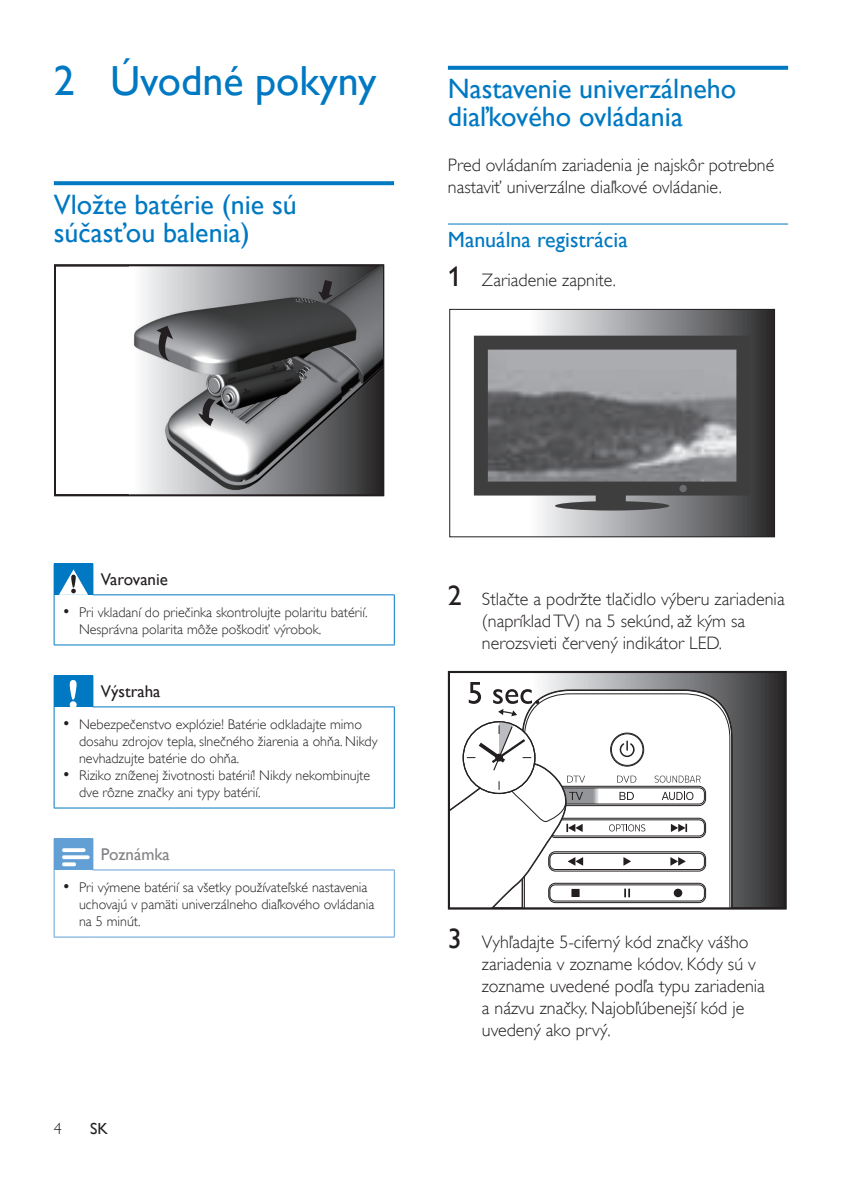
<style>
.page{position:relative;width:842px;height:1191px;background:#fff}
.page>*{position:absolute;margin:0;border:0;box-sizing:border-box;transform-origin:0 0}
.heading1{font:42px "Gill Sans Alt One WGL";color:#0079c2}
.heading2{font:28px/28px "Gill Sans Alt One WGL";color:#0079c2}
.heading3{font:22px "Gill Sans Alt One WGL";color:#0079c2}
.Body_Text{font:18px/22px "Gill Sans Alt One WGL Light";color:#231f20}
.warnings-caption-par{font:17px "Gill Sans Alt One WGL";color:#231f20}
.cautions-caption-par{font:17px "Gill Sans Alt One WGL";color:#231f20}
.notes-caption-paragr{font:17px "Gill Sans Alt One WGL";color:#808285}
.language_indication{font:16px "Gill Sans Alt One WGL";color:#231f20}
.t1{font:16px "Gill Sans Alt One WGL Light";color:#231f20}
.t2{font:14px/17px "Gill Sans Alt One WGL Light";color:#231f20}
.s1{font-family:"Gill Sans Alt One WGL";font-size:28px}
.s2{font-size:17px}
</style>
<div class="page">
<svg style="left:54px;top:181px;width:340px;height:4px"></svg>
<div style="left:54px;top:564px;width:39px;height:31px;background:#0079c2"></div>
<hr style="left:54px;top:595px;width:1px;height:49px;background:#0079c2">
<hr style="left:394px;top:595px;width:1px;height:49px;background:#0079c2">
<hr style="left:54px;top:644px;width:39px;height:1px;background:#0079c2">
<hr style="left:93px;top:644px;width:302px;height:1px;background:#0079c2">
<hr style="left:54px;top:563px;width:39px;height:1px;background:#0079c2">
<hr style="left:93px;top:564px;width:1px;height:30px;background:#0079c2">
<hr style="left:93px;top:594px;width:302px;height:1px;background:#0079c2">
<svg style="left:59px;top:569px;width:29px;height:26px"></svg>
<div style="left:54px;top:675px;width:39px;height:32px;background:#0079c2"></div>
<hr style="left:54px;top:707px;width:1px;height:100px;background:#0079c2">
<hr style="left:394px;top:707px;width:1px;height:100px;background:#0079c2">
<hr style="left:54px;top:807px;width:39px;height:1px;background:#0079c2">
<hr style="left:93px;top:807px;width:302px;height:1px;background:#0079c2">
<hr style="left:93px;top:676px;width:1px;height:30px;background:#0079c2">
<hr style="left:93px;top:706px;width:302px;height:1px;background:#0079c2">
<svg style="left:70px;top:680px;width:7px;height:27px"></svg>
<div style="left:54px;top:838px;width:39px;height:32px;background:#629fd5"></div>
<hr style="left:54px;top:870px;width:1px;height:66px;background:#629fd5">
<hr style="left:394px;top:870px;width:1px;height:66px;background:#629fd5">
<hr style="left:54px;top:936px;width:39px;height:1px;background:#629fd5">
<hr style="left:93px;top:936px;width:302px;height:1px;background:#629fd5">
<hr style="left:93px;top:839px;width:1px;height:30px;background:#629fd5">
<hr style="left:93px;top:869px;width:302px;height:1px;background:#629fd5">
<svg style="left:62px;top:848px;width:28px;height:18px"></svg>
<svg style="left:54px;top:264px;width:330px;height:232px"></svg>
<img style="left:129px;top:265px;width:254px;height:230px">
<svg style="left:271px;top:365px;width:7px;height:7px"></svg>
<svg style="left:228px;top:377px;width:8px;height:4px"></svg>
<svg style="left:243px;top:388px;width:8px;height:9px"></svg>
<svg style="left:285px;top:378px;width:8px;height:4px"></svg>
<svg style="left:157px;top:326px;width:16px;height:36px"></svg>
<svg style="left:198px;top:398px;width:18px;height:28px"></svg>
<svg style="left:318px;top:280px;width:15px;height:20px"></svg>
<svg style="left:448px;top:66px;width:340px;height:4px"></svg>
<hr style="left:448px;top:223px;width:340px;height:1px;background:#0079c2">
<svg style="left:473px;top:311px;width:300px;height:224px"></svg>
<div style="left:449px;top:309px;width:326px;height:228px;border:1px solid #231f20"></div>
<svg style="left:474px;top:336px;width:276px;height:174px;background:#747578"></svg>
<div style="left:679px;top:485px;width:8px;height:7px;background:#6c6d70;border-radius:50%"></div>
<svg style="left:542px;top:674px;width:241px;height:232px;background:#4d4d4f"></svg>
<svg style="left:705px;top:693px;width:26px;height:213px"></svg>
<svg style="left:451px;top:682px;width:254px;height:224px"></svg>
<div style="left:448px;top:671px;width:338px;height:238px;border:2px solid #231f20"></div>
<p class="heading1" style="left:54px;top:52px;width:324px">2 Úvodné pokyny</p>
<p class="heading2" style="left:54px;top:190px;width:244px">Vložte batérie (nie sú súčasťou balenia)</p>
<p class="heading2" style="left:448px;top:74px;width:290px">Nastavenie univerzálneho diaľkového ovládania</p>
<p class="Body_Text" style="left:448px;top:154px;width:328px">Pred ovládaním zariadenia je najskôr potrebné nastaviť univerzálne diaľkové ovládanie.</p>
<p class="heading3" style="left:448px;top:225px;width:181px">Manuálna registrácia</p>
<p class="Body_Text" style="left:448px;top:269px;width:170px"><span class="s1">1</span> Zariadenie zapnite.</p>
<p class="warnings-caption-par" style="left:101px;top:568px;width:69px">Varovanie</p>
<p class="t2" style="left:79px;top:603px;width:290px;text-indent:-17px"><span class="s2">•</span> Pri vkladaní do priečinka skontrolujte polaritu batérií.<br>Nesprávna polarita môže poškodiť výrobok.</p>
<p class="cautions-caption-par" style="left:101px;top:680px;width:61px">Výstraha</p>
<p class="t2" style="left:79px;top:715px;width:300px;text-indent:-17px"><span class="s2">•</span> Nebezpečenstvo explózie! Batérie odkladajte mimo dosahu zdrojov tepla, slnečného žiarenia a ohňa. Nikdy nevhadzujte batérie do ohňa.</p>
<p class="t2" style="left:79px;top:766px;width:293px;text-indent:-17px"><span class="s2">•</span> Riziko zníženej životnosti batérií! Nikdy nekombinujte dve rôzne značky ani typy batérií.</p>
<p class="notes-caption-paragr" style="left:101px;top:843px;width:70px">Poznámka</p>
<p class="t2" style="left:79px;top:878px;width:297px;text-indent:-17px"><span class="s2">•</span> Pri výmene batérií sa všetky používateľské nastavenia uchovajú v pamäti univerzálneho diaľkového ovládania na 5 minút.</p>
<p class="t1" style="left:54px;top:1118px;width:9px">4</p>
<p class="language_indication" style="left:90px;top:1118px;width:19px">SK</p>
<p class="Body_Text" style="left:482px;top:588px;width:304px;text-indent:-34px"><span class="s1">2</span> Stlačte a podržte tlačidlo výberu zariadenia (napríklad TV) na 5 sekúnd, až kým sa nerozsvieti červený indikátor LED.</p>
<p class="Body_Text" style="left:482px;top:931px;width:284px;text-indent:-34px"><span class="s1">3</span> Vyhľadajte 5-ciferný kód značky vášho zariadenia v zozname kódov. Kódy sú v zozname uvedené podľa typu zariadenia a názvu značky. Najobľúbenejší kód je uvedený ako prvý.</p>
</div>
